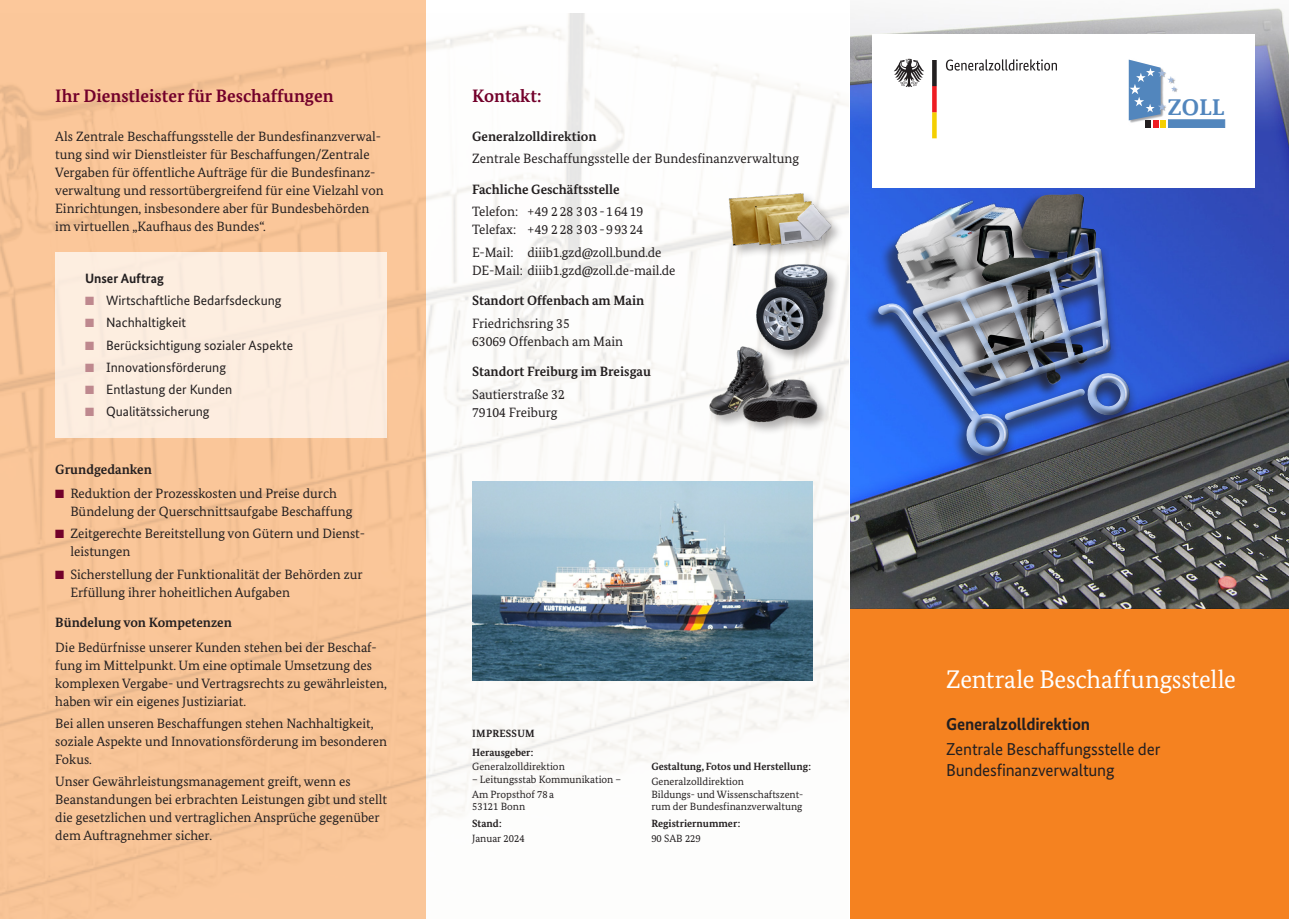
<style>
.page{position:relative;width:1289px;height:919px;background:#fff}
.page>*{position:absolute;margin:0;border:0;box-sizing:border-box;transform-origin:0 0}
.t1{font:25.5px "Bundes Serif";letter-spacing:-.01em;color:#fff}
.t2{font:600 23.55px "Demos EF";color:#5286bd}
.t3{font:700 18px "Bundes Serif";color:#73012b}
.t4{font:17.25px/20.7px "Bundes Sans";letter-spacing:-.01em;color:#231f20}
.t5{font:700 17.25px "Bundes Sans";letter-spacing:-.01em;color:#231f20}
.t6{font:13.5px/18px "Bundes Serif";color:#231f20}
.t7{font:13.5px "Bundes Sans";color:#231f20}
.t8{font:700 13.5px "Bundes Serif";color:#231f20}
.t9{font:700 13.5px "Bundes Sans";color:#231f20}
.t10{font:10.5px/12.6px "Bundes Serif";color:#231f20}
.t11{font:700 10.5px/19px "Bundes Serif";color:#231f20}
.s1{color:#be888e}
.s2{color:#73012b}
</style>
<div class="page">
<img style="left:0;top:14px;width:848px;height:904px">
<div style="left:850px;top:608px;width:438px;height:310px;background:#f58220"></div>
<img style="left:850px;top:8px;width:438px;height:600px">
<img style="left:885px;top:187px;width:198px;height:46px">
<div style="left:55px;top:252px;width:332px;height:186px;background:#fdeee0"></div>
<div style="left:963px;top:192px;width:134px;height:206px;background:#231f20;opacity:.75"></div>
<img style="left:976px;top:194px;width:99px;height:39px">
<img style="left:472px;top:482px;width:340px;height:198px">
<div style="left:754px;top:263px;width:87px;height:100px;background:#231f20;opacity:.35"></div>
<img style="left:747px;top:258px;width:86px;height:121px">
<div style="left:727px;top:192px;width:117px;height:66px;background:#231f20;opacity:.35"></div>
<img style="left:727px;top:185px;width:104px;height:69px">
<div style="left:708px;top:345px;width:122px;height:90px;background:#231f20;opacity:.35"></div>
<img style="left:701px;top:345px;width:120px;height:80px">
<div style="left:863px;top:243px;width:275px;height:232px;background:#231f20;opacity:.75"></div>
<svg style="left:876px;top:237px;width:279px;height:241px;background:#526ba6"></svg>
<div style="left:872px;top:34px;width:382px;height:153px;background:#fff"></div>
<img style="left:1128px;top:59px;width:56px;height:69px">
<div style="left:1168px;top:120px;width:56px;height:7px;background:#5286bd"></div>
<svg style="left:1128px;top:60px;width:48px;height:67px"></svg>
<svg style="left:945px;top:59px;width:111px;height:12px"></svg>
<svg style="left:894px;top:59px;width:30px;height:28px"></svg>
<svg style="left:932px;top:60px;width:4px;height:78px"></svg>
<h3 class="t3" style="left:55px;top:85px;width:280px">Ihr Dienstleister für Beschaffungen</h3>
<p class="t6" style="left:55px;top:127px;width:330px">Als Zentrale Beschaffungsstelle der Bundesfinanzverwal&shy;tung sind wir Dienstleister für Beschaffungen/Zentrale Vergaben für öffentliche Aufträge für die Bundesfinanz&shy;verwaltung und ressortübergreifend für eine Vielzahl von Einrichtungen, insbesondere aber für Bundesbehörden im virtuellen „Kaufhaus des Bundes“.</p>
<p class="t9" style="left:85px;top:270px;width:80px">Unser Auftrag</p>
<p class="t7" style="left:85px;top:292px;width:198px"><span class="s1">■</span> Wirtschaftliche Bedarfsdeckung</p>
<p class="t7" style="left:85px;top:314px;width:103px"><span class="s1">■</span> Nachhaltigkeit</p>
<p class="t7" style="left:85px;top:337px;width:209px"><span class="s1">■</span> Berücksichtigung sozialer Aspekte</p>
<p class="t7" style="left:85px;top:359px;width:143px"><span class="s1">■</span> Innovationsförderung</p>
<p class="t7" style="left:85px;top:381px;width:149px"><span class="s1">■</span> Entlastung der Kunden</p>
<p class="t7" style="left:85px;top:403px;width:126px"><span class="s1">■</span> Qualitätssicherung</p>
<p class="t8" style="left:55px;top:461px;width:98px">Grundgedanken</p>
<p class="t6" style="left:70px;top:484px;width:283px;text-indent:-15px"><span class="s2">■</span> Reduktion der Prozesskosten und Preise durch<br>Bündelung der Querschnittsaufgabe Beschaffung</p>
<p class="t6" style="left:70px;top:524px;width:291px;text-indent:-15px"><span class="s2">■</span> Zeitgerechte Bereitstellung von Gütern und Dienst leistungen</p>
<p class="t6" style="left:70px;top:565px;width:294px;text-indent:-15px"><span class="s2">■</span> Sicherstellung der Funktionalität der Behörden zur<br>Erfüllung ihrer hoheitlichen Aufgaben</p>
<p class="t8" style="left:55px;top:614px;width:178px">Bündelung von Kompetenzen</p>
<p class="t6" style="left:55px;top:638px;width:333px">Die Bedürfnisse unserer Kunden stehen bei der Beschaf&shy;fung im Mittelpunkt. Um eine optimale Umsetzung des komplexen Vergabe- und Vertragsrechts zu gewährleisten, haben wir ein eigenes Justiziariat.</p>
<p class="t6" style="left:55px;top:714px;width:333px">Bei allen unseren Beschaffungen stehen Nachhaltigkeit, soziale Aspekte und Innovationsförderung im besonderen<br>Fokus.</p>
<p class="t6" style="left:55px;top:772px;width:333px">Unser Gewährleistungsmanagement greift, wenn es Beanstandungen bei erbrachten Leistungen gibt und stellt die gesetzlichen und vertraglichen Ansprüche gegenüber dem Auftragnehmer sicher.</p>
<h3 class="t3" style="left:472px;top:85px;width:71px">Kontakt:</h3>
<p class="t8" style="left:472px;top:128px;width:126px">Generalzolldirektion</p>
<p class="t6" style="left:472px;top:149px;width:328px">Zentrale Beschaffungsstelle der Bundesfinanzverwaltung</p>
<p class="t8" style="left:472px;top:181px;width:149px">Fachliche Geschäftsstelle</p>
<p class="t6" style="left:472px;top:202px;width:172px">Telefon: + 49 2 28 3 03 - 1 64 19<br>Telefax: + 49 2 28 3 03 - 9 93 24</p>
<p class="t6" style="left:472px;top:243px;width:205px">E-Mail: diiib1.gzd@zoll.bund.de<br>DE-Mail: diiib1.gzd@zoll.de-mail.de</p>
<p class="t8" style="left:472px;top:292px;width:174px">Standort Offenbach am Main</p>
<p class="t6" style="left:472px;top:314px;width:152px">Friedrichsring 35<br>63069 Offenbach am Main</p>
<p class="t8" style="left:472px;top:363px;width:180px">Standort Freiburg im Breisgau</p>
<p class="t6" style="left:472px;top:385px;width:94px">Sautierstraße 32<br>79104 Freiburg</p>
<p class="t11" style="left:472px;top:723px;width:64px">IMPRESSUM<br>Herausgeber :</p>
<p class="t10" style="left:472px;top:760px;width:94px">Generalzolldirektion</p>
<p class="t10" style="left:472px;top:771px;width:150px;line-height:14.7px">– Leitungsstab Kommunikation –<br>Am Propsthof 78 a</p>
<p class="t10" style="left:472px;top:800px;width:55px">53121 Bonn</p>
<p class="t11" style="left:472px;top:813px;width:31px">Stand :</p>
<p class="t10" style="left:472px;top:831px;width:54px">Januar 2024</p>
<p class="t11" style="left:651px;top:757px;width:161px">Gestaltung, Fotos und Herstellung :</p>
<p class="t10" style="left:651px;top:775px;width:153px">Generalzolldirektion<br>Bildungs- und Wissenschaftszent&shy;rum der Bundesfinanzverwaltung</p>
<p class="t11" style="left:651px;top:813px;width:90px">Registriernummer :</p>
<p class="t10" style="left:651px;top:831px;width:51px">90 SAB 229</p>
<h2 class="t2" style="left:1167px;top:94px;width:58px">ZOLL</h2>
<h1 class="t1" style="left:946px;top:663px;width:291px">Zentrale Beschaffungsstelle</h1>
<p class="t5" style="left:946px;top:713px;width:146px">Generalzolldirektion</p>
<p class="t4" style="left:946px;top:738px;width:216px">Zentrale Beschaffungsstelle der<br>Bundesfinanzverwaltung</p>
</div>
